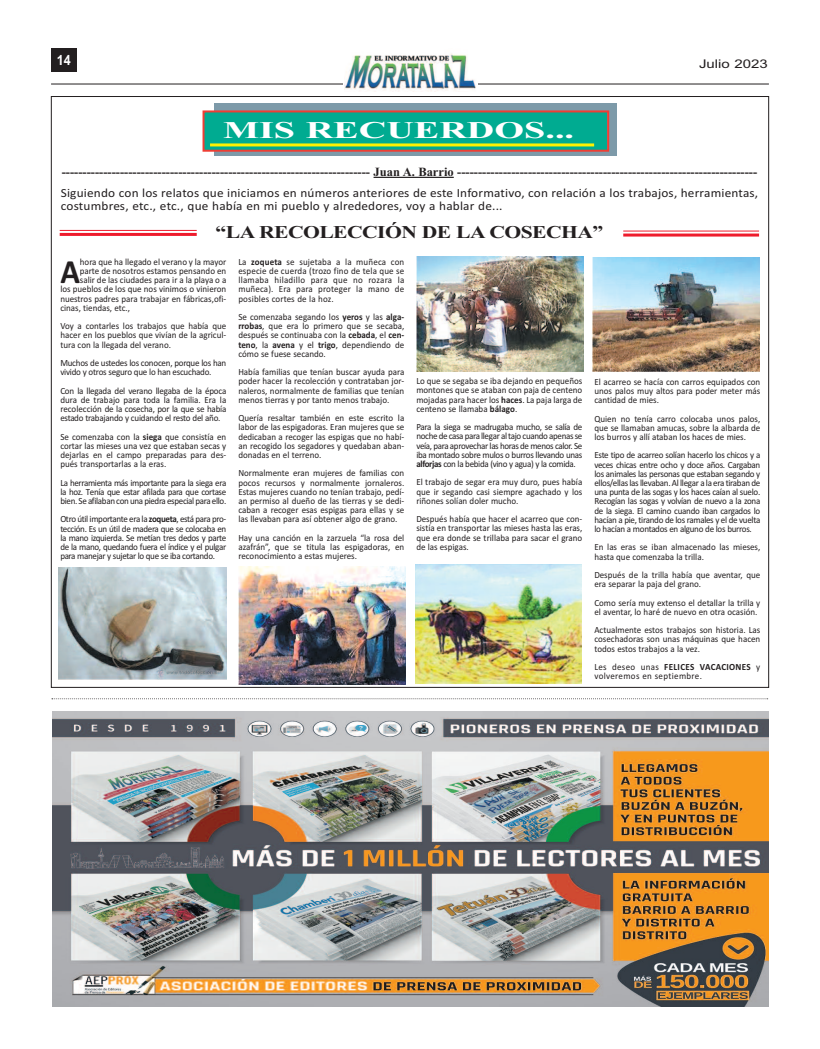
<style>
.page{position:relative;width:820px;height:1049px;background:#fff}
.page>*{position:absolute;margin:0;border:0;box-sizing:border-box;transform-origin:0 0}
.t1{font:700 34px "Calibri";color:#231f20;scale:.95 1}
.t2{font:700 24px "Times New Roman";color:#fff;scale:1.59 1}
.t3{font:700 18px "Times New Roman";letter-spacing:-.025em;color:#231f20;scale:1.2 1}
.t4{font:700 14px "Arial";color:#fff;scale:.9 1}
.t5{font:12.5px/13px "Calibri";letter-spacing:.015em;color:#231f20;scale:1.06 1}
.t6{font:700 12.5px "Times New Roman";color:#231f20}
.t7{font:12px "Arial";color:#231f20;scale:1.25 1}
.t8{font:9.4px/9.2px "Calibri";color:#231f20;text-align:justify;scale:.95 1}
.t9{font:9.4px/9.2px "Calibri";letter-spacing:-.025em;color:#231f20;scale:.95 1}
.t10{font:9.4px/9.2px "Calibri";letter-spacing:.035em;color:#231f20;scale:.95 1}
.s1{font-weight:700}
</style>
<div class="page">
<hr style="left:51px;top:84px;width:717px;height:1px;background:#231f20">
<div style="left:51px;top:48px;width:26px;height:24px;background:#231f20"></div>
<div style="left:342px;top:48px;width:135px;height:47px;background:#fff"></div>
<img style="left:344px;top:53px;width:132px;height:39px">
<hr style="left:373px;top:177px;width:80px;height:1px;background:#231f20">
<hr style="left:60px;top:230px;width:137px;height:1px;background:#ee1b2c">
<hr style="left:60px;top:233px;width:137px;height:3px;background:#ee1b2c">
<hr style="left:623px;top:231px;width:135px;height:1px;background:#ee1b2c">
<hr style="left:623px;top:234px;width:135px;height:3px;background:#ee1b2c">
<div style="left:214px;top:103px;width:402px;height:52px;background:#7d9aa9"></div>
<div style="left:204px;top:112px;width:403px;height:38px;background:#00ab91"></div>
<div style="left:202px;top:110px;width:407px;height:42px;border:2px solid #ee3e34"></div>
<hr style="left:210px;top:143px;width:384px;height:3px;background:#fff101">
<svg style="left:52px;top:698px;width:715px;height:1px"></svg>
<img style="left:52px;top:711px;width:716px;height:295px">
<svg style="left:59px;top:679px;width:167px;height:1px"></svg>
<img style="left:59px;top:567px;width:167px;height:112px">
<img style="left:238px;top:566px;width:167px;height:118px">
<img style="left:415px;top:564px;width:166px;height:119px">
<svg style="left:416px;top:371px;width:167px;height:1px"></svg>
<img style="left:416px;top:257px;width:167px;height:114px">
<img style="left:592px;top:257px;width:167px;height:115px">
<h3 class="t4" style="left:57px;top:52px;width:17px">14</h3>
<p class="t7" style="left:698px;top:57px;width:57px">Julio 2023</p>
<h2 class="t2" style="left:223px;top:115px;width:222px">MIS RECUERDOS...</h2>
<h3 class="t6" style="left:62px;top:164px;width:696px">-------------------------------------------------------------------------- Juan A. Barrio ------------------------------------------------------------------------</h3>
<h3 class="t5" style="left:61px;top:186px;width:659px">Siguiendo con los relatos que iniciamos en números anteriores de este Informativo, con relación a los trabajos, herramientas, costumbres, etc., etc., que había en mi pueblo y alrededores, voy a hablar de...</h3>
<h3 class="t3" style="left:215px;top:221px;width:324px">“LA RECOLECCIÓN DE LA COSECHA”</h3>
<h1 class="t1" style="left:60px;top:251px;width:22px">A</h1>
<p class="t8" style="left:80px;top:257px;width:156px">hora que ha llegado el verano y la mayor</p>
<p class="t8" style="left:80px;top:266px;width:156px">parte de nosotros estamos pensando en</p>
<p class="t8" style="left:80px;top:275px;width:156px">salir de las ciudades para ir a la playa o a</p>
<p class="t8" style="left:60px;top:284px;width:176px">los pueblos de los que nos vinimos o vinieron</p>
<p class="t8" style="left:60px;top:294px;width:176px">nuestros padres para trabajar en fábricas,ofi-</p>
<p class="t8" style="left:60px;top:303px;width:75px">cinas, tiendas, etc.,</p>
<p class="t8" style="left:60px;top:321px;width:176px">Voy a contarles los trabajos que había que hacer en los pueblos que vivían de la agricul&shy;tura con la llegada del verano.</p>
<p class="t9" style="left:60px;top:358px;width:176px">Muchos de ustedes los conocen, porque los han vivido y otros seguro que lo han escuchado.</p>
<p class="t8" style="left:60px;top:386px;width:176px">Con la llegada del verano llegaba de la época dura de trabajo para toda la familia. Era la recolección de la cosecha, por la que se había estado trabajando y cuidando el resto del año.</p>
<p class="t8" style="left:60px;top:432px;width:176px">Se comenzaba con la <span class="s1">siega</span> que consistía en cortar las mieses una vez que estaban secas y dejarlas en el campo preparadas para des&shy;pués transportarlas a la eras.</p>
<p class="t8" style="left:60px;top:478px;width:176px">La herramienta más importante para la siega era la hoz. Tenía que estar afilada para que cortase bien. Se afilaban con una piedra especial para ello.</p>
<p class="t8" style="left:60px;top:514px;width:176px">otro útil importante era la <span class="s1">zoqueta</span>, está para pro&shy;tección. Es un útil de madera que se colocaba en la mano izquierda. Se metían tres dedos y parte de la mano, quedando fuera el índice y el pulgar para manejar y sujetar lo que se iba cortando.</p>
<p class="t8" style="left:238px;top:257px;width:176px">La <span class="s1">zoqueta</span> se sujetaba a la muñeca con especie de cuerda (trozo fino de tela que se llamaba hiladillo para que no rozara la muñeca). Era para proteger la mano de posibles cortes de la hoz.</p>
<p class="t8" style="left:238px;top:312px;width:176px">Se comenzaba segando los <span class="s1">yeros</span> y las <span class="s1">alga&shy;rrobas</span>, que era lo primero que se secaba, después se continuaba con la <span class="s1">cebada</span>, el <span class="s1">cen&shy;teno</span>, la <span class="s1">avena</span> y el <span class="s1">trigo</span>, dependiendo de cómo se fuese secando.</p>
<p class="t8" style="left:238px;top:367px;width:176px">Había familias que tenían buscar ayuda para poder hacer la recolección y contrataban jor&shy;naleros, normalmente de familias que tenían menos tierras y por tanto menos trabajo.</p>
<p class="t8" style="left:238px;top:413px;width:176px">Quería resaltar también en este escrito la labor de las espigadoras. Eran mujeres que se dedicaban a recoger las espigas que no habí&shy;an recogido los segadores y quedaban aban&shy;donadas en el terreno.</p>
<p class="t8" style="left:238px;top:468px;width:176px">Normalmente eran mujeres de familias con pocos recursos y normalmente jornaleros.<br>Estas mujeres cuando no tenían trabajo, pedí&shy;an permiso al dueño de las tierras y se dedi&shy;caban a recoger esas espigas para ellas y se las llevaban para así obtener algo de grano.</p>
<p class="t8" style="left:238px;top:533px;width:176px">Hay una canción en la zarzuela “la rosa del azafrán”, que se titula las espigadoras, en reconocimiento a estas mujeres.</p>
<p class="t8" style="left:416px;top:376px;width:176px">Lo que se segaba se iba dejando en pequeños montones que se ataban con paja de centeno mojadas para hacer los <span class="s1">haces</span>. La paja larga de centeno se llamaba <span class="s1">bálago</span>.</p>
<p class="t8" style="left:416px;top:422px;width:176px">Para la siega se madrugaba mucho, se salía de noche de casa para llegar al tajo cuando apenas se veía, para aprovechar las horas de menos calor. Se iba montado sobre mulos o burros llevando unas <span class="s1">alforjas</span> con la bebida (vino y agua) y la comida.</p>
<p class="t8" style="left:416px;top:477px;width:176px">El trabajo de segar era muy duro, pues había que ir segando casi siempre agachado y los riñones solían doler mucho.</p>
<p class="t8" style="left:416px;top:514px;width:176px">después había que hacer el acarreo que con&shy;sistía en transportar las mieses hasta las eras, que era donde se trillaba para sacar el grano de las espigas.</p>
<p class="t8" style="left:594px;top:377px;width:176px">El acarreo se hacía con carros equipados con unos palos muy altos para poder meter más cantidad de mies.</p>
<p class="t8" style="left:594px;top:414px;width:176px">Quien no tenía carro colocaba unos palos, que se llamaban amucas, sobre la albarda de los burros y allí ataban los haces de mies.</p>
<p class="t8" style="left:594px;top:450px;width:176px">Este tipo de acarreo solían hacerlo los chicos y a veces chicas entre ocho y doce años. Cargaban los animales las personas que estaban segando y ellos/ellas las llevaban. Al llegar a la era tiraban de una punta de las sogas y los haces caían al suelo. recogían las sogas y volvían de nuevo a la zona de la siega. El camino cuando iban cargados lo hacían a pie, tirando de los ramales y el de vuelta lo hacían a montados en alguno de los burros.</p>
<p class="t8" style="left:594px;top:542px;width:176px">En las eras se iban almacenado las mieses, hasta que comenzaba la trilla.</p>
<p class="t8" style="left:594px;top:570px;width:176px">después de la trilla había que aventar, que era separar la paja del grano.</p>
<p class="t8" style="left:594px;top:598px;width:176px">Como sería muy extenso el detallar la trilla y el aventar, lo haré de nuevo en otra ocasión.</p>
<p class="t8" style="left:594px;top:625px;width:176px">Actualmente estos trabajos son historia. Las cosechadoras son unas máquinas que hacen todos estos trabajos a la vez.</p>
<p class="t10" style="left:594px;top:662px;width:176px">Les deseo unas <span class="s1">FELiCES VACACionES</span> y volveremos en septiembre.</p>
</div>
